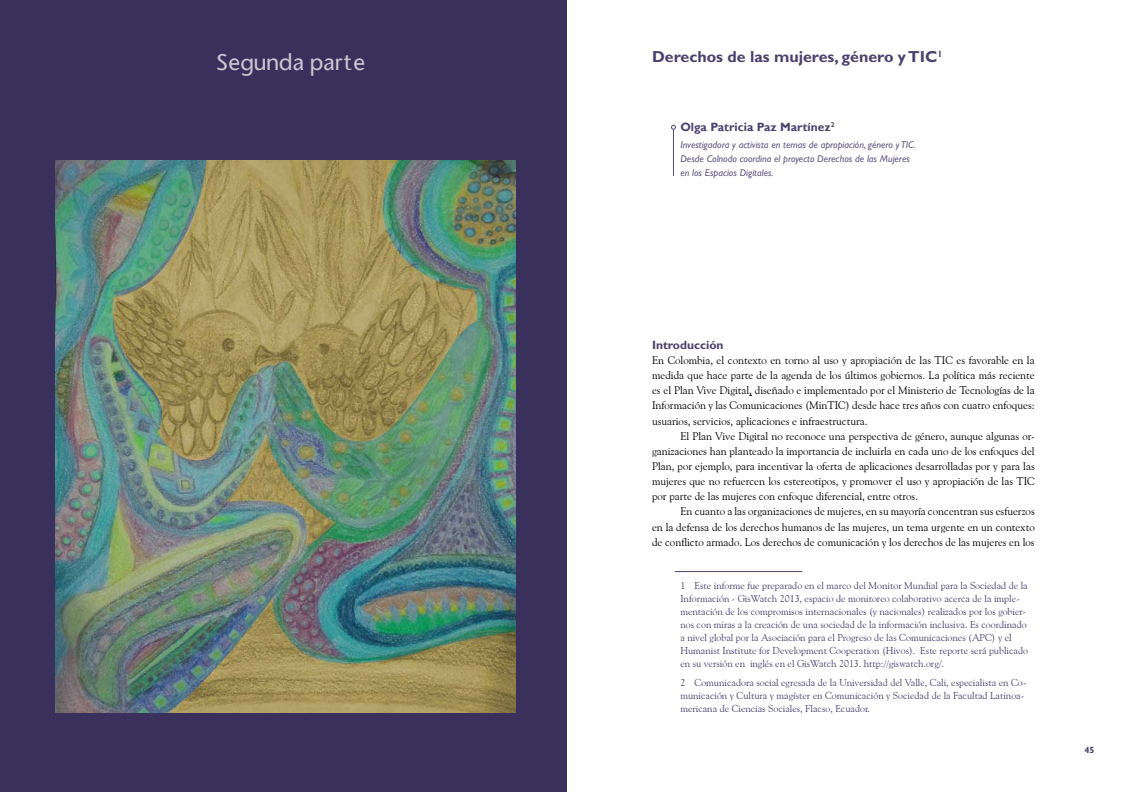
<style>
.page{position:relative;width:1134px;height:792px;background:#fff}
.page>*{position:absolute;margin:0;border:0;box-sizing:border-box;transform-origin:0 0}
.t1{font:22px "Stone Sans";color:#cac5d2}
.t2{font:700 16px "Gill Sans";color:#4b416d}
.t3{font:700 12px "Gill Sans";color:#4b416d}
.t4{font:700 12px "Gill Sans";color:#4b416d}
.t5{font:11px/15.1px "Goudy Old Style BT";color:#000;text-align:justify}
.t6{font:10px/13px "Goudy Old Style BT";color:#4b416d}
.t7{font:italic 10px/14px "Gill Sans";color:#665b81}
.t8{font:700 9px "Gill Sans";color:#4b416d}
</style>
<div class="page">
<hr style="left:675px;top:571px;width:127px;height:1px;background:#4b416d">
<hr style="left:673px;top:129px;width:1px;height:47px;background:#584e77">
<svg style="left:671px;top:125px;width:5px;height:5px"></svg>
<div style="left:0;top:0;width:567px;height:792px;background:#39305b"></div>
<img style="left:56px;top:160px;width:459px;height:553px">
<h1 class="t1" style="left:216px;top:51px;width:151px">Segunda parte</h1>
<h2 class="t2" style="left:652px;top:47px;width:292px">Derechos de las mujeres, género y TIC<sup>1</sup></h2>
<p class="t3" style="left:680px;top:120px;width:156px">Olga Patricia Paz Martínez<sup>2</sup></p>
<p class="t7" style="left:680px;top:138px;width:237px">Investigadora y activista en temas de apropiación, género y TIC.<br>Desde Colnodo coordina el proyecto Derechos de las Mujeres en los Espacios Digitales.</p>
<p class="t4" style="left:652px;top:338px;width:73px">Introducción</p>
<p class="t5" style="left:652px;top:352px;width:384px">En Colombia, el contexto en torno al uso y apropiación de las TIC es favorable en la medida que hace parte de la agenda de los últimos gobiernos. La política más reciente es el Plan Vive Digital, diseñado e implementado por el Ministerio de Tecnologías de la Información y las Comunicaciones (MinTIC) desde hace tres años con cuatro enfoques: usuarios, servicios, aplicaciones e infraestructura.</p>
<p class="t5" style="left:652px;top:428px;width:384px;text-align:left;text-indent:28px">El Plan Vive Digital no reconoce una perspectiva de género, aunque algunas or&shy;ganizaciones han planteado la importancia de incluirla en cada uno de los enfoques del Plan, por ejemplo, para incentivar la oferta de aplicaciones desarrolladas por y para las mujeres que no refuercen los estereotipos, y promover el uso y apropiación de las TIC por parte de las mujeres con enfoque diferencial, entre otros.</p>
<p class="t5" style="left:652px;top:504px;width:384px;text-indent:28px">En cuanto a las organizaciones de mujeres, en su mayoría concentran sus esfuerzos en la defensa de los derechos humanos de las mujeres, un tema urgente en un contexto de conflicto armado. Los derechos de comunicación y los derechos de las mujeres en los</p>
<p class="t6" style="left:680px;top:579px;width:349px">1 Este informe fue preparado en el marco del Monitor Mundial para la Sociedad de la Información - GisWatch 2013, espacio de monitoreo colaborativo acerca de la imple&shy;mentación de los compromisos internacionales (y nacionales) realizados por los gobier&shy;nos con miras a la creación de una sociedad de la información inclusiva. Es coordinado a nivel global por la Asociación para el Progreso de las Comunicaciones (APC</p>
<p class="t6" style="left:680px;top:631px;width:349px;text-indent:311px">) y el<br>Humanist Institute for Development Cooperation (Hivos). Este reporte será publicado en su versión en inglés en el GisWatch 2013. http://giswatch.org/.</p>
<p class="t6" style="left:680px;top:675px;width:348px">2 Comunicadora social egresada de la Universidad del Valle, Cali, especialista en Co&shy;municación y Cultura y magíster en Comunicación y Sociedad de la Facultad Latinoa&shy;mericana de Ciencias Sociales, Flacso, Ecuador.</p>
<p class="t8" style="left:1084px;top:745px;width:11px">45</p>
</div>
